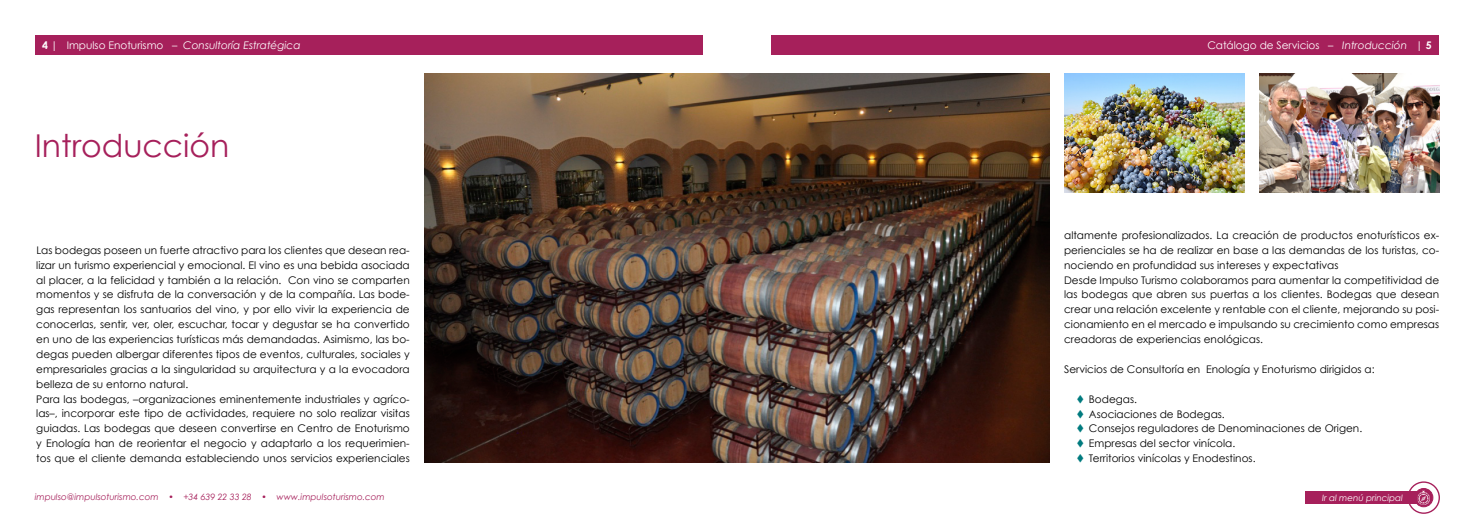
<style>
.page{position:relative;width:1474px;height:521px;background:#fff}
.page>*{position:absolute;margin:0;border:0;box-sizing:border-box;transform-origin:0 0}
.t1{font:31.5px "Century Gothic";color:#a6205b}
.t2{font:10.5px/14.9px "Century Gothic";color:#000}
.t3{font:italic 10.5px "Century Gothic";color:#fff}
.t4{font:10.5px "Century Gothic";color:#fff}
.t5{font:italic 8.75px "Century Gothic";color:#a6205b}
.t6{font:italic 8.75px "Century Gothic";color:#fff}
.s1{font-weight:700;font-style:normal}
.s2{font-style:normal}
.s3{font-style:italic}
.s4{font-weight:700}
.s5{color:#007b7f}
</style>
<div class="page">
<div style="left:35px;top:35px;width:667px;height:20px;background:#a6205b"></div>
<div style="left:1305px;top:491px;width:120px;height:13px;background:#a6205b"></div>
<div style="left:1407px;top:481px;width:32px;height:33px;border:1px solid #a6205b;border-radius:50%"></div>
<svg style="left:1414px;top:488px;width:18px;height:19px"></svg>
<svg style="left:1417px;top:491px;width:12px;height:13px"></svg>
<div style="left:1414px;top:488px;width:19px;height:19px;border:1px solid #a6205b;border-radius:50%"></div>
<div style="left:771px;top:35px;width:668px;height:20px;background:#a6205b"></div>
<img style="left:424px;top:74px;width:625px;height:388px">
<img style="left:1064px;top:74px;width:180px;height:118px">
<img style="left:1259px;top:74px;width:180px;height:118px">
<p class="t3" style="left:42px;top:38px;width:260px"><span class="s1">4</span> <span class="s2">| Impulso Enoturismo –</span> Consultoría Estratégica</p>
<h1 class="t1" style="left:35px;top:126px;width:196px">Introducción</h1>
<p class="t2" style="left:36px;top:242px;width:375px">Las bodegas poseen un fuerte atractivo para los clientes que desean rea&shy;lizar un turismo experiencial y emocional. El vino es una bebida asociada al placer, a la felicidad y también a la relación. Con vino se comparten momentos y se disfruta de la conversación y de la compañía. Las bode&shy;gas representan los santuarios del vino, y por ello vivir la experiencia de conocerlas, sentir, ver, oler, escuchar, tocar y degustar se ha convertido en uno de las experiencias turísticas más demandadas. Asimismo, las bo&shy;degas pueden albergar diferentes tipos de eventos, culturales, sociales y empresariales gracias a la singularidad su arquitectura y a la evocadora belleza de su entorno natural.<br>Para las bodegas, –organizaciones eminentemente industriales y agríco&shy;las–, incorporar este tipo de actividades, requiere no solo realizar visitas guiadas. Las bodegas que deseen convertirse en Centro de Enoturismo y Enología han de reorientar el negocio y adaptarlo a los requerimien&shy;tos que el cliente demanda estableciendo unos servicios experienciales</p>
<p class="t4" style="left:1207px;top:38px;width:226px">Catálogo de Servicios – <span class="s3">Introducción</span> | <span class="s4">5</span></p>
<p class="t2" style="left:1064px;top:228px;width:376px">altamente profesionalizados. La creación de productos enoturísticos ex&shy;perienciales se ha de realizar en base a las demandas de los turistas, co&shy;nociendo en profundidad sus intereses y expectativas<br>Desde Impulso Turismo colaboramos para aumentar la competitividad de las bodegas que abren sus puertas a los clientes. Bodegas que desean crear una relación excelente y rentable con el cliente, mejorando su posi&shy;cionamiento en el mercado e impulsando su crecimiento como empresas creadoras de experiencias enológicas.</p>
<p class="t2" style="left:1064px;top:361px;width:312px">Servicios de Consultoría en Enología y Enoturismo dirigidos a:</p>
<p class="t2" style="left:1076px;top:391px;width:62px"><span class="s5">▼</span> Bodegas.</p>
<p class="t2" style="left:1076px;top:406px;width:150px"><span class="s5">▼</span> Asociaciones de Bodegas.</p>
<p class="t2" style="left:1076px;top:421px;width:287px"><span class="s5">▼</span> Consejos reguladores de Denominaciones de Origen.</p>
<p class="t2" style="left:1076px;top:436px;width:160px"><span class="s5">▼</span> Empresas del sector vinícola.</p>
<p class="t2" style="left:1076px;top:451px;width:180px"><span class="s5">▼</span> Territorios vinícolas y Enodestinos.</p>
<p class="t5" style="left:35px;top:492px;width:351px">impulso@impulsoturismo.com • +34 639 22 33 28 • www.impulsoturismo.com</p>
<p class="t6" style="left:1321px;top:492px;width:82px">Ir al menú principal</p>
</div>
